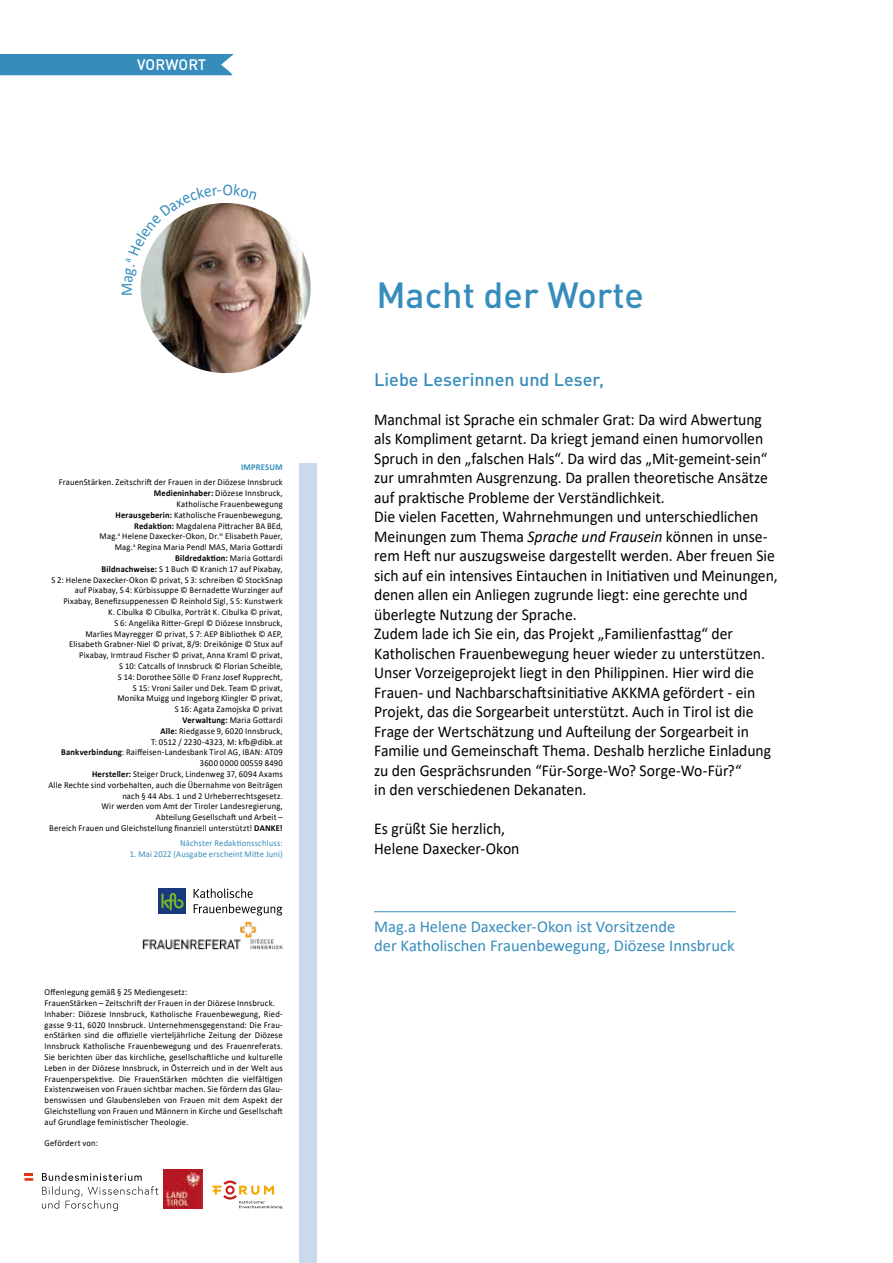
<style>
.page{position:relative;width:893px;height:1263px;background:#fff}
.page>*{position:absolute;margin:0;border:0;box-sizing:border-box;transform-origin:0 0}
.t1{font:500 36px "DIN Pro";color:#368dbc}
.t2{font:500 18px "DIN Pro";color:#368dbc}
.t3{font:16.5px/19.5px "Calibri";letter-spacing:-.005em;color:#000;scale:.95 1}
.t4{font:16.5px/19.5px "Calibri";color:#368dbc}
.t5{font:500 15px "DIN Pro";letter-spacing:.005em;color:#fff}
.t6{font:9px/10.8px "Calibri";letter-spacing:.02em;color:#000;text-align:right;scale:.95 1}
.t7{font:9px "Calibri";letter-spacing:.02em;color:#368dbc;scale:.95 1}
.t8{font:700 9px "Calibri";letter-spacing:.02em;color:#368dbc;scale:.95 1}
.s1{font-weight:700}
.s2{font-style:italic}
</style>
<div class="page">
<svg style="left:0;top:54px;width:234px;height:22px;background:#4293c0"></svg>
<svg style="left:42px;top:1172px;width:116px;height:39px"></svg>
<svg style="left:24px;top:1173px;width:9px;height:8px"></svg>
<img style="left:164px;top:1169px;width:39px;height:39px">
<img style="left:143px;top:921px;width:140px;height:29px">
<div style="left:159px;top:888px;width:27px;height:26px;background:#19387d"></div>
<svg style="left:161px;top:893px;width:23px;height:18px"></svg>
<svg style="left:194px;top:904px;width:89px;height:11px"></svg>
<svg style="left:194px;top:888px;width:59px;height:10px"></svg>
<svg style="left:212px;top:1180px;width:70px;height:29px"></svg>
<div style="left:300px;top:463px;width:17px;height:800px;background:#c8daec"></div>
<hr style="left:374px;top:911px;width:362px;height:1px;background:#368dbc">
<img style="left:141px;top:203px;width:170px;height:170px;border-radius:85px">
<svg style="left:140px;top:203px;width:117px;height:92px"></svg>
<h3 class="t5" style="left:137px;top:53px;width:71px">VORWORT</h3>
<p class="t8" style="left:241px;top:461px;width:45px">IMPRESUM</p>
<p class="t6" style="left:48px;top:477px;width:248px">FrauenStärken. Zeitschrift der Frauen in der Diözese Innsbruck <span class="s1">Medieninhaber:</span> Diözese Innsbruck,<br>Katholische Frauenbewegung<br><span class="s1">Herausgeberin:</span> Katholische Frauenbewegung,<br><span class="s1">Redaktion:</span> Magdalena Pittracher BA BEd,<br>Mag.<sup>a</sup> Helene Daxecker-Okon, Dr.<sup>in</sup> Elisabeth Pauer,<br>Mag.<sup>a</sup> Regina Maria Pendl MAS, Maria Gottardi<br><span class="s1">Bildredaktion:</span> Maria Gottardi<br><span class="s1">Bildnachweise:</span> S 1 Buch © Kranich 17 auf Pixabay,<br>S 2: Helene Daxecker-Okon © privat, S 3: schreiben © StockSnap auf Pixabay, S 4: Kürbissuppe © Bernadette Wurzinger auf Pixabay, Benefizsuppenessen © Reinhold Sigl, S 5: Kunstwerk<br>K. Cibulka © Cibulka, Porträt K. Cibulka © privat,<br>S 6: Angelika Ritter-Grepl © Diözese Innsbruck,<br>Marlies Mayregger © privat, S 7: AEP Bibliothek © AEP,<br>Elisabeth Grabner-Niel © privat, 8/9: Dreikönige © Stux auf Pixabay, Irmtraud Fischer © privat, Anna Kraml © privat,<br>S 10: Catcalls of Innsbruck © Florian Scheible,<br>S 14: Dorothee Sölle © Franz Josef Rupprecht,<br>S 15: Vroni Sailer und Dek. Team © privat,<br>Monika Muigg und Ingeborg Klingler © privat,<br>S 16: Agata Zamojska © privat<br><span class="s1">Verwaltung:</span> Maria Gottardi<br><span class="s1">Alle:</span> Riedgasse 9, 6020 Innsbruck,<br>T: 0512 / 2230-4323, M: kfb@dibk.at<br><span class="s1">Bankverbindung</span>: Raiffeisen-Landesbank Tirol AG, IBAN: AT09<br>3600 0000 00559 8490<br><span class="s1">Hersteller:</span> Steiger Druck, Lindenweg 37, 6094 Axams<br>Alle Rechte sind vorbehalten, auch die Übernahme von Beiträgen nach § 44 Abs. 1 und 2 Urheberrechtsgesetz.<br>Wir werden vom Amt der Tiroler Landesregierung,<br>Abteilung Gesellschaft und Arbeit –<br>Bereich Frauen und Gleichstellung finanziell unterstützt! <span class="s1">DANKE!</span></p>
<p class="t7" style="left:180px;top:837px;width:110px">Nächster Redaktionsschluss:</p>
<p class="t7" style="left:130px;top:847px;width:163px">1. Mai 2022 (Ausgabe erscheint Mitte Juni)</p>
<p class="t6" style="left:45px;top:986px;width:252px;text-align:left">Offenlegung gemäß § 25 Mediengesetz:<br>FrauenStärken – Zeitschrift der Frauen in der Diözese Innsbruck.<br>Inhaber: Diözese Innsbruck, Katholische Frauenbewegung, Ried&shy;gasse 9-11, 6020 Innsbruck. Unternehmensgegenstand: Die Frau&shy;enStärken sind die offizielle vierteljährliche Zeitung der Diözese Innsbruck Katholische Frauenbewegung und des Frauenreferats.<br>Sie berichten über das kirchliche, gesellschaftliche und kulturelle Leben in der Diözese Innsbruck, in Österreich und in der Welt aus Frauenperspektive. Die FrauenStärken möchten die vielfältigen Existenzweisen von Frauen sichtbar machen. Sie fördern das Glau&shy;benswissen und Glaubensleben von Frauen mit dem Aspekt der Gleichstellung von Frauen und Männern in Kirche und Gesellschaft auf Grundlage feministischer Theologie.</p>
<p class="t6" style="left:45px;top:1138px;width:58px">Gefördert von:</p>
<h1 class="t1" style="left:376px;top:267px;width:269px">Macht der Worte</h1>
<h2 class="t2" style="left:374px;top:365px;width:231px">Liebe Leserinnen und Leser,</h2>
<p class="t3" style="left:374px;top:409px;width:426px">Manchmal ist Sprache ein schmaler Grat: Da wird Abwertung als Kompliment getarnt. Da kriegt jemand einen humorvollen Spruch in den „falschen Hals“. Da wird das „Mit-gemeint-sein“ zur umrahmten Ausgrenzung. Da prallen theoretische Ansätze auf praktische Probleme der Verständlichkeit.<br>Die vielen Facetten, Wahrnehmungen und unterschiedlichen Meinungen zum Thema <span class="s2">Sprache und Frausein</span> können in unse&shy;rem Heft nur auszugsweise dargestellt werden. Aber freuen Sie sich auf ein intensives Eintauchen in Initiativen und Meinungen, denen allen ein Anliegen zugrunde liegt: eine gerechte und überlegte Nutzung der Sprache.<br>Zudem lade ich Sie ein, das Projekt „Familienfasttag“ der Katholischen Frauenbewegung heuer wieder zu unterstützen.<br>Unser Vorzeigeprojekt liegt in den Philippinen. Hier wird die Frauen- und Nachbarschaftsinitiative AKKMA gefördert - ein Projekt, das die Sorgearbeit unterstützt. Auch in Tirol ist die Frage der Wertschätzung und Aufteilung der Sorgearbeit in Familie und Gemeinschaft Thema. Deshalb herzliche Einladung zu den Gesprächsrunden “Für-Sorge-Wo? Sorge-Wo-Für?“<br>in den verschiedenen Dekanaten.</p>
<h3 class="t3" style="left:374px;top:818px;width:154px">Es grüßt Sie herzlich,<br>Helene Daxecker-Okon</h3>
<h3 class="t4" style="left:374px;top:916px;width:362px">Mag.a Helene Daxecker-Okon ist Vorsitzende<br>der Katholischen Frauenbewegung, Diözese Innsbruck</h3>
</div>
